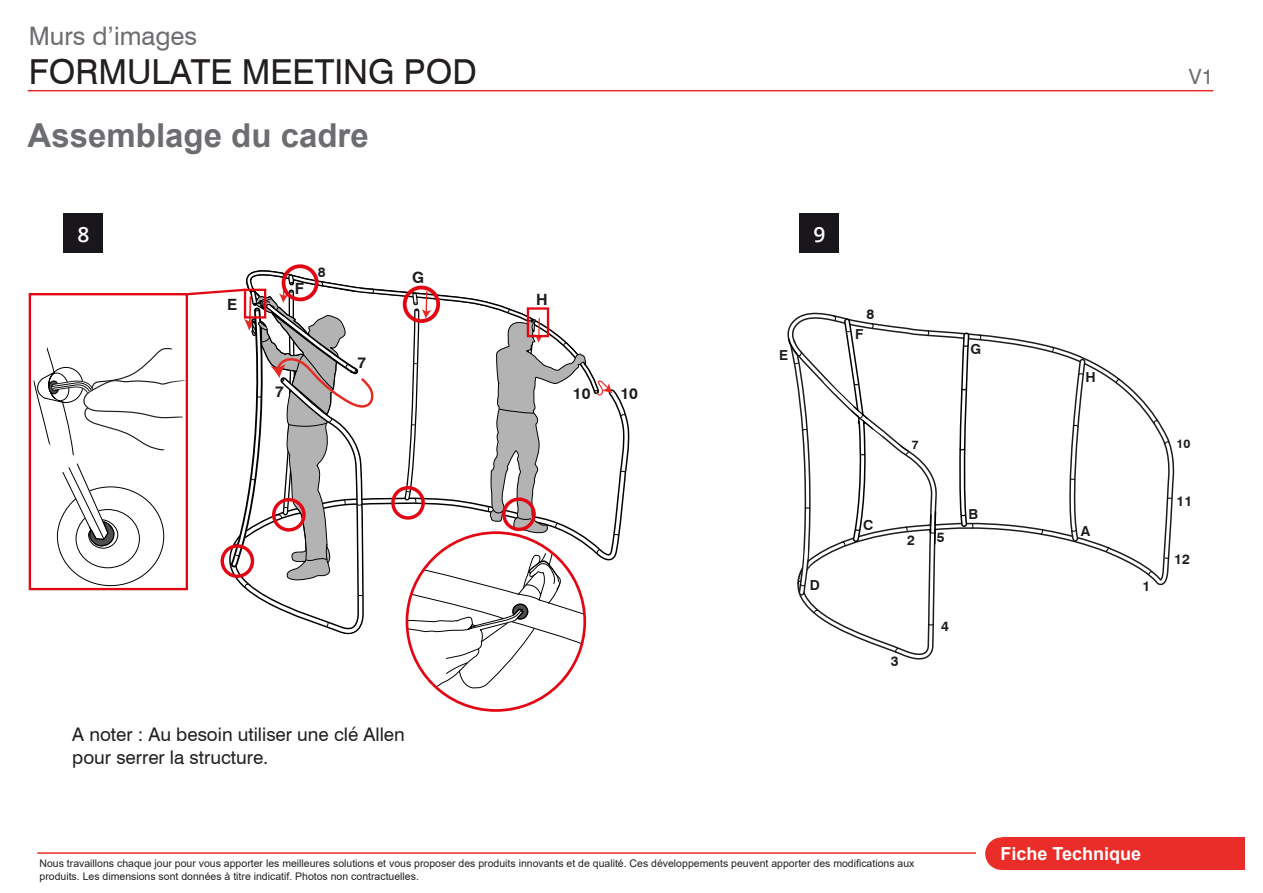
<style>
.page{position:relative;width:1263px;height:893px;background:#fff}
.page>*{position:absolute;margin:0;border:0;box-sizing:border-box;transform-origin:0 0}
.t1{font:34.5px "Swiss 721 BT";color:#231f20}
.t2{font:700 33px "Arial";color:#6c6d70}
.t3{font:25.5px "Swiss 721 BT";color:#6c6d70}
.t4{font:21px "Swiss 721 BT";color:#6c6d70}
.t5{font:600 21px "Open Sans";color:#fff}
.t6{font:18.75px/22.5px "Swiss 721 BT";color:#231f20}
.t7{font:700 18px "Arial";color:#fff}
.t8{font:700 15.6px "Swiss 721 BT";color:#1c1c1c}
.t9{font:700 13.8px "Swiss 721 BT";color:#1c1c1c}
.t10{font:700 12.3px "Swiss 721 BT";color:#1c1c1c}
.t11{font:10.5px/12.6px "Arial";color:#231f20}
</style>
<div class="page">
<hr style="left:28px;top:90px;width:1185px;height:1px;background:#ea2d29">
<div style="left:1002px;top:837px;width:243px;height:33px;background:#ea2d29"></div>
<hr style="left:37px;top:852px;width:939px;height:2px;background:#ea2d29">
<div style="left:64px;top:213px;width:39px;height:39px;background:#1a171c"></div>
<div style="left:800px;top:213px;width:39px;height:39px;background:#1a171c"></div>
<svg style="left:779px;top:312px;width:395px;height:558px"></svg>
<svg style="left:797px;top:315px;width:376px;height:338px"></svg>
<svg style="left:785px;top:338px;width:29px;height:261px"></svg>
<svg style="left:822px;top:315px;width:150px;height:230px"></svg>
<svg style="left:32px;top:264px;width:594px;height:428px"></svg>
<p class="t3" style="left:29px;top:21px;width:170px">Murs d’images</p>
<p class="t1" style="left:29px;top:50px;width:449px">FORMULATE MEETING POD</p>
<p class="t4" style="left:1189px;top:63px;width:26px">V1</p>
<p class="t2" style="left:28px;top:112px;width:343px">Assemblage du cadre</p>
<p class="t5" style="left:78px;top:220px;width:13px">8</p>
<p class="t5" style="left:813px;top:220px;width:13px">9</p>
<h3 class="t9" style="left:318px;top:264px;width:9px">8</h3>
<h3 class="t8" style="left:412px;top:268px;width:14px">G</h3>
<h3 class="t8" style="left:295px;top:279px;width:11px">F</h3>
<h3 class="t8" style="left:227px;top:295px;width:12px">E</h3>
<h3 class="t8" style="left:536px;top:290px;width:13px">H</h3>
<h3 class="t8" style="left:358px;top:353px;width:10px">7</h3>
<h3 class="t8" style="left:275px;top:382px;width:10px">7</h3>
<h3 class="t8" style="left:573px;top:384px;width:19px">10</h3>
<h3 class="t8" style="left:620px;top:384px;width:19px">10</h3>
<p class="t6" style="left:72px;top:723px;width:334px">A noter : Au besoin utiliser une clé Allen pour serrer la structure.</p>
<h3 class="t9" style="left:779px;top:347px;width:11px">E</h3>
<h3 class="t9" style="left:810px;top:576px;width:12px">D</h3>
<h3 class="t9" style="left:866px;top:306px;width:9px">8</h3>
<h3 class="t9" style="left:855px;top:326px;width:10px">F</h3>
<h3 class="t9" style="left:970px;top:341px;width:12px">G</h3>
<h3 class="t9" style="left:863px;top:517px;width:12px">C</h3>
<p class="t10" style="left:912px;top:437px;width:8px">7</p>
<h3 class="t9" style="left:907px;top:531px;width:9px">2</h3>
<h3 class="t9" style="left:937px;top:528px;width:9px">5</h3>
<h3 class="t9" style="left:968px;top:505px;width:11px">B</h3>
<h3 class="t9" style="left:891px;top:653px;width:9px">3</h3>
<h3 class="t9" style="left:941px;top:618px;width:9px">4</h3>
<h3 class="t9" style="left:1085px;top:369px;width:12px">H</h3>
<h3 class="t9" style="left:1081px;top:523px;width:11px">A</h3>
<h3 class="t9" style="left:1142px;top:578px;width:9px">1</h3>
<p class="t10" style="left:1176px;top:436px;width:15px">10</p>
<h3 class="t9" style="left:1176px;top:492px;width:17px">11</h3>
<h3 class="t9" style="left:1174px;top:551px;width:17px">12</h3>
<p class="t11" style="left:40px;top:857px;width:876px">Nous travaillons chaque jour pour vous apporter les meilleures solutions et vous proposer des produits innovants et de qualité. Ces développements peuvent apporter des modifications aux produits. Les dimensions sont données à titre indicatif. Photos non contractuelles.</p>
<p class="t7" style="left:1000px;top:841px;width:142px">Fiche Technique</p>
</div>
